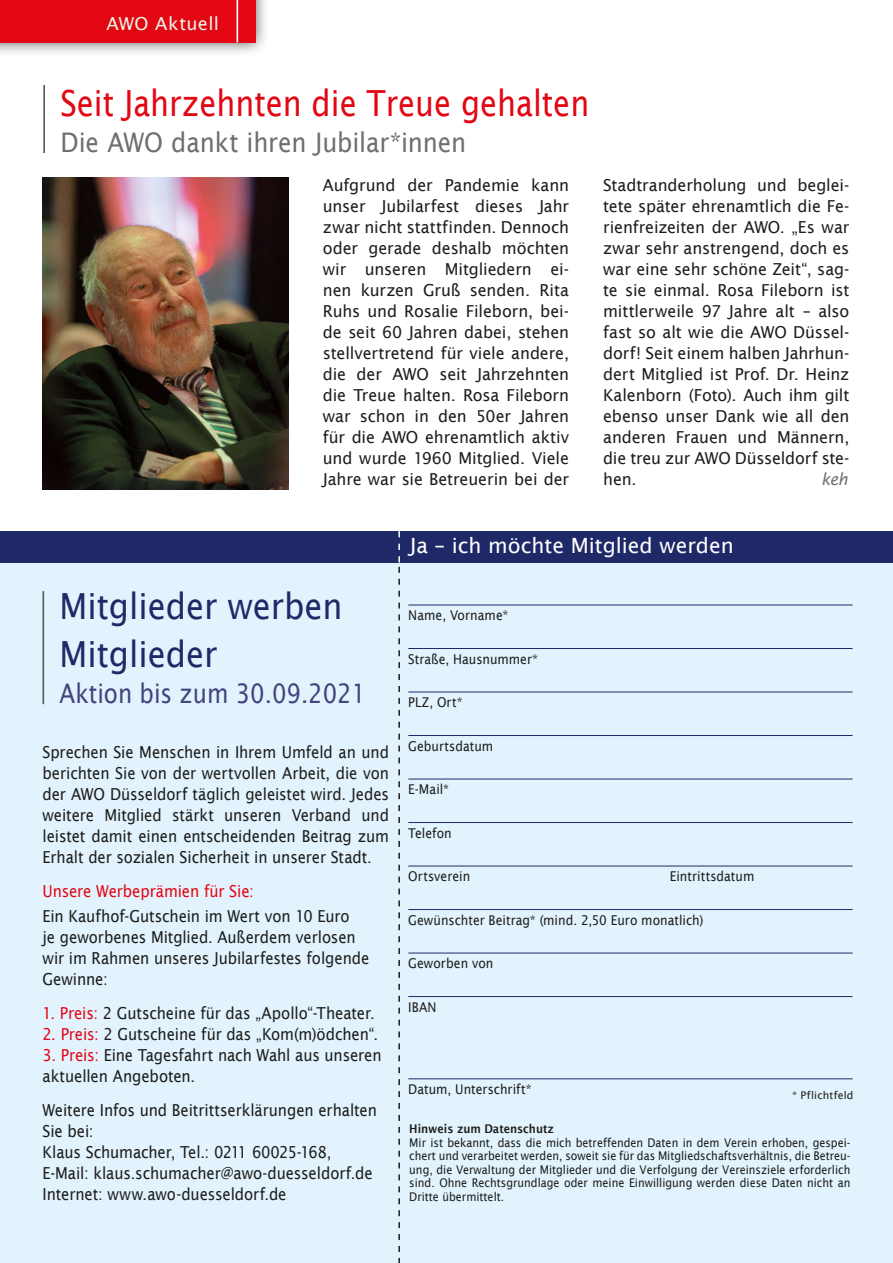
<style>
.page{position:relative;width:893px;height:1263px;background:#fff}
.page>*{position:absolute;margin:0;border:0;box-sizing:border-box;transform-origin:0 0}
.t1{font:36px "Lucida Sans";color:#e30613;scale:.85 1}
.t2{font:36px/48px "Lucida Sans";color:#202967;scale:.9 1}
.t3{font:27px "Lucida Sans";letter-spacing:-.005em;color:#706f6f;scale:.9 1}
.t4{font:27px "Lucida Sans";color:#44447e;scale:.85 1}
.t5{font:21px "Lucida Sans";color:#fff}
.t6{font:18px "Lucida Sans";letter-spacing:.02em;color:#ecf5e8}
.t7{font:16.5px/21px "Lucida Sans";letter-spacing:-.005em;color:#1d1d1b;text-align:justify}
.t8{font:16.5px/21px "Lucida Sans";letter-spacing:-.005em;color:#1d1d1b;scale:.9 1}
.t9{font:16.5px "Lucida Sans";letter-spacing:-.005em;color:#e30613;scale:.9 1}
.t10{font:italic 16.5px "Lucida Sans";color:#706f6f}
.t11{font:13.5px "Lucida Sans";letter-spacing:.005em;color:#1d1d1b;scale:.9 1}
.t12{font:12px/13.5px "Lucida Sans";color:#1d1d1b;text-align:justify;scale:.9 1}
.t13{font:600 12px "Lucida Sans";color:#1d1d1b;scale:.9 1}
.t14{font:10.5px "Lucida Sans";letter-spacing:.015em;color:#1d1d1b}
.s1{color:#e30613}
</style>
<div class="page">
<div style="left:0;top:0;width:269px;height:57px;background:#1d1d1b;opacity:.75"></div>
<div style="left:0;top:0;width:255px;height:43px;background:#e30613"></div>
<hr style="left:236px;top:0;width:2px;height:43px;background:#fff">
<div style="left:0;top:531px;width:892px;height:732px;background:#e2f3fd"></div>
<div style="left:0;top:531px;width:893px;height:32px;background:#202967"></div>
<hr style="left:43px;top:591px;width:1px;height:113px;background:#575756">
<hr style="left:408px;top:605px;width:445px;height:1px;background:#202967">
<hr style="left:408px;top:648px;width:445px;height:1px;background:#202967">
<hr style="left:408px;top:692px;width:445px;height:1px;background:#202967">
<hr style="left:408px;top:735px;width:445px;height:1px;background:#202967">
<hr style="left:408px;top:779px;width:445px;height:1px;background:#202967">
<hr style="left:408px;top:822px;width:445px;height:1px;background:#202967">
<hr style="left:408px;top:866px;width:445px;height:1px;background:#202967">
<hr style="left:408px;top:909px;width:445px;height:1px;background:#202967">
<hr style="left:408px;top:953px;width:445px;height:1px;background:#202967">
<hr style="left:408px;top:996px;width:445px;height:1px;background:#202967">
<hr style="left:408px;top:1078px;width:445px;height:1px;background:#202967">
<svg style="left:398px;top:531px;width:2px;height:732px"></svg>
<img style="left:42px;top:177px;width:247px;height:312px">
<hr style="left:43px;top:85px;width:2px;height:68px;background:#575756">
<p class="t6" style="left:106px;top:13px;width:114px">AWO Aktuell</p>
<h1 class="t1" style="left:60px;top:83px;width:624px">Seit Jahrzehnten die Treue gehalten</h1>
<h2 class="t3" style="left:60px;top:127px;width:452px">Die AWO dankt ihren Jubilar*innen</h2>
<p class="t7" style="left:323px;top:175px;width:248px">Aufgrund der Pandemie kann unser Jubilarfest dieses Jahr zwar nicht stattfinden. Dennoch oder gerade deshalb möchten wir unseren Mitgliedern ei&shy;nen kurzen Gruß senden. Rita Ruhs und Rosalie Fileborn, bei&shy;de seit 60 Jahren dabei, stehen stellvertretend für viele andere, die der AWO seit Jahrzehnten die Treue halten. Rosa Fileborn war schon in den 50er Jahren für die AWO ehrenamtlich aktiv und wurde 1960 Mitglied. Viele Jahre war sie Betreuerin bei der</p>
<p class="t7" style="left:603px;top:175px;width:248px">Stadtranderholung und beglei&shy;tete später ehrenamtlich die Fe&shy;rienfreizeiten der AWO. „Es war zwar sehr anstrengend, doch es war eine sehr schöne Zeit“, sag&shy;te sie einmal. Rosa Fileborn ist mittlerweile 97 Jahre alt – also fast so alt wie die AWO Düssel&shy;dorf! Seit einem halben Jahrhun&shy;dert Mitglied ist Prof. Dr. Heinz Kalenborn (Foto). Auch ihm gilt ebenso unser Dank wie all den anderen Frauen und Männern, die treu zur AWO Düsseldorf ste&shy;hen.</p>
<p class="t10" style="left:821px;top:470px;width:28px">keh</p>
<h1 class="t2" style="left:60px;top:582px;width:316px">Mitglieder werben<br>Mitglieder</h1>
<h2 class="t4" style="left:60px;top:678px;width:362px">Aktion bis zum 30.09.2021</h2>
<p class="t8" style="left:43px;top:742px;width:387px;text-align:justify">Sprechen Sie Menschen in Ihrem Umfeld an und berichten Sie von der wertvollen Arbeit, die von der AWO Düsseldorf täglich geleistet wird. Jedes weitere Mitglied stärkt unseren Verband und leistet damit einen entscheidenden Beitrag zum Erhalt der sozialen Sicherheit in unserer Stadt.</p>
<p class="t9" style="left:43px;top:882px;width:236px">Unsere Werbeprämien für Sie:</p>
<p class="t8" style="left:43px;top:906px;width:365px">Ein Kaufhof-Gutschein im Wert von 10 Euro<br>je geworbenes Mitglied. Außerdem verlosen wir im Rahmen unseres Jubilarfestes folgende Gewinne:</p>
<p class="t8" style="left:43px;top:1003px;width:371px"><span class="s1">1. Preis:</span> 2 Gutscheine für das „Apollo“-Theater.</p>
<p class="t8" style="left:43px;top:1024px;width:374px"><span class="s1">2. Preis:</span> 2 Gutscheine für das „Kom(m)ödchen“.</p>
<p class="t8" style="left:43px;top:1045px;width:378px"><span class="s1">3. Preis:</span> Eine Tagesfahrt nach Wahl aus unseren aktuellen Angeboten.</p>
<p class="t8" style="left:43px;top:1099px;width:373px">Weitere Infos und Beitrittserklärungen erhalten Sie bei:<br>Klaus Schumacher, Tel.: 0211 60025-168, E-Mail: klaus.schumacher@awo-duesseldorf.de Internet: www.awo-duesseldorf.de</p>
<p class="t5" style="left:410px;top:533px;width:326px">Ja – ich möchte Mitglied werden</p>
<p class="t11" style="left:408px;top:608px;width:113px">Name, Vorname*</p>
<p class="t11" style="left:408px;top:651px;width:146px">Straße, Hausnummer*</p>
<p class="t11" style="left:408px;top:695px;width:62px">PLZ, Ort*</p>
<p class="t11" style="left:408px;top:738px;width:96px">Geburtsdatum</p>
<p class="t11" style="left:408px;top:782px;width:47px">E-Mail*</p>
<p class="t11" style="left:408px;top:825px;width:50px">Telefon</p>
<p class="t11" style="left:408px;top:869px;width:70px">Ortsverein</p>
<p class="t11" style="left:670px;top:869px;width:95px">Eintrittsdatum</p>
<p class="t11" style="left:408px;top:912px;width:329px">Gewünschter Beitrag* (mind. 2,50 Euro monatlich)</p>
<p class="t11" style="left:408px;top:956px;width:96px">Geworben von</p>
<p class="t11" style="left:408px;top:999px;width:33px">IBAN</p>
<p class="t11" style="left:408px;top:1081px;width:139px">Datum, Unterschrift*</p>
<p class="t14" style="left:792px;top:1089px;width:63px">* Pflichtfeld</p>
<p class="t13" style="left:409px;top:1122px;width:162px">Hinweis zum Datenschutz</p>
<p class="t12" style="left:409px;top:1136px;width:492px">Mir ist bekannt, dass die mich betreffenden Daten in dem Verein erhoben, gespei&shy;chert und verarbeitet werden, soweit sie für das Mitgliedschaftsverhältnis, die Betreu&shy;ung, die Verwaltung der Mitglieder und die Verfolgung der Vereinsziele erforderlich sind. Ohne Rechtsgrundlage oder meine Einwilligung werden diese Daten nicht an Dritte übermittelt.</p>
</div>
